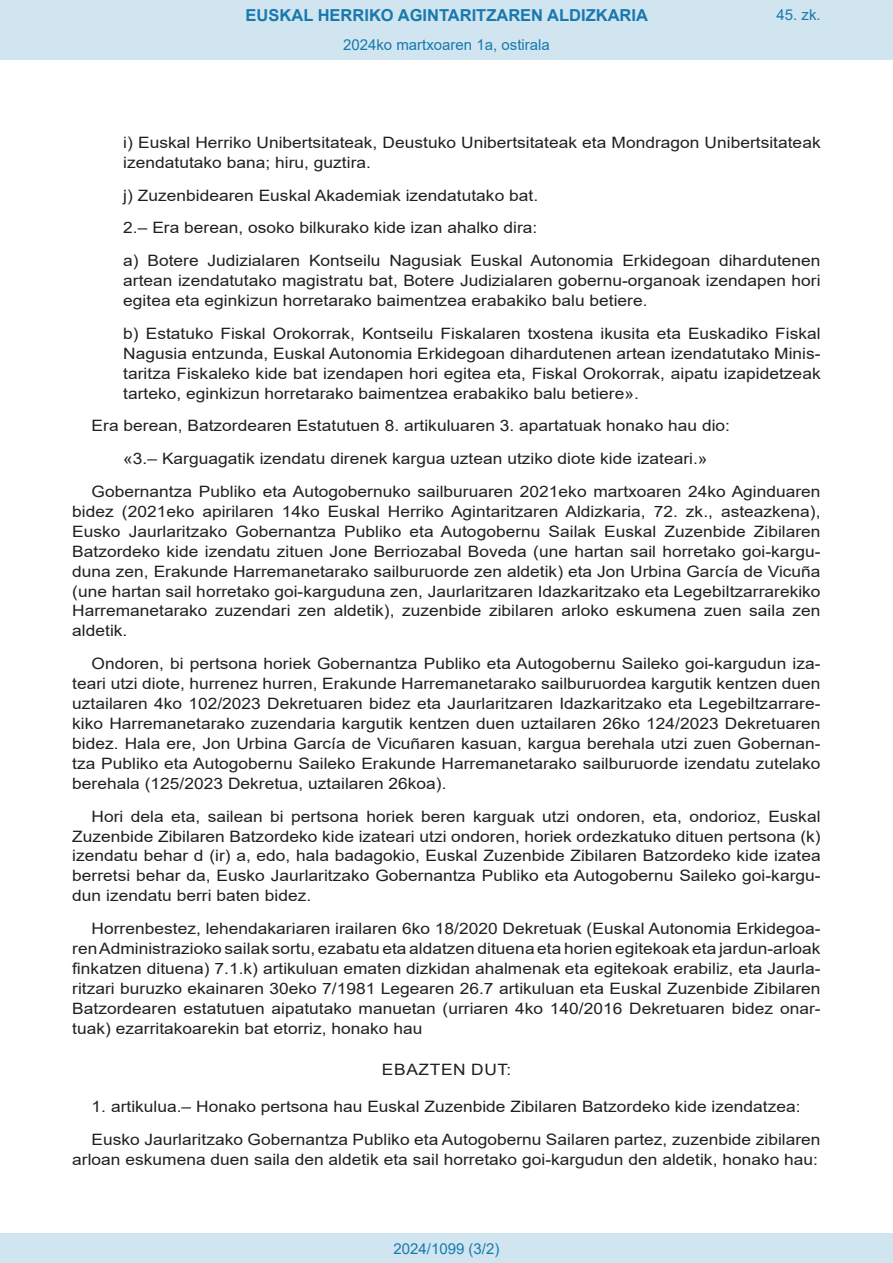
<style>
.page{position:relative;width:893px;height:1263px;background:#fff}
.page>*{position:absolute;margin:0;border:0;box-sizing:border-box;transform-origin:0 0}
.t1{font:700 16.5px "Arial";color:#1879ad}
.BOPVDetalle{font:15.6px/20px "Arial";color:#231f20;text-align:justify;scale:1.11 1}
.BOPVDetalle2{font:15.6px/20px "Arial";color:#231f20;text-align:justify;scale:1.11 1}
.BOPVClave{font:15.6px "Arial";letter-spacing:.035em;color:#231f20;scale:1.11 1}
.Paginacion_Centro{font:15px "Arial";color:#1879ad}
</style>
<div class="page">
<div style="left:0;top:0;width:893px;height:60px;background:#d0e5f0"></div>
<div style="left:0;top:1233px;width:893px;height:30px;background:#d0e5f0"></div>
<p class="t1" style="left:246px;top:3px;width:404px">EUSKAL HERRIKO AGINTARITZAREN ALDIZKARIA</p>
<p class="Paginacion_Centro" style="left:343px;top:35px;width:208px">2024ko martxoaren 1a, ostirala</p>
<p class="Paginacion_Centro" style="left:776px;top:5px;width:46px">45. zk.</p>
<p class="BOPVDetalle2" style="left:123px;top:133px;width:630px">i) Euskal Herriko Unibertsitateak, Deustuko Unibertsitateak eta Mondragon Unibertsitateak izendatutako bana; hiru, guztira.</p>
<p class="BOPVDetalle2" style="left:123px;top:185px;width:375px">j) Zuzenbidearen Euskal Akademiak izendatutako bat.</p>
<p class="BOPVDetalle2" style="left:123px;top:218px;width:374px">2.– Era berean, osoko bilkurako kide izan ahalko dira:</p>
<p class="BOPVDetalle2" style="left:123px;top:251px;width:630px">a) Botere Judizialaren Kontseilu Nagusiak Euskal Autonomia Erkidegoan dihardutenen artean izendatutako magistratu bat, Botere Judizialaren gobernu-organoak izendapen hori egitea eta eginkizun horretarako baimentzea erabakiko balu betiere.</p>
<p class="BOPVDetalle2" style="left:123px;top:323px;width:630px">b) Estatuko Fiskal Orokorrak, Kontseilu Fiskalaren txostena ikusita eta Euskadiko Fiskal Nagusia entzunda, Euskal Autonomia Erkidegoan dihardutenen artean izendatutako Minis&shy;taritza Fiskaleko kide bat izendapen hori egitea eta, Fiskal Orokorrak, aipatu izapidetzeak tarteko, eginkizun horretarako baimentzea erabakiko balu betiere».</p>
<p class="BOPVDetalle" style="left:92px;top:416px;width:577px">Era berean, Batzordearen Estatutuen 8. artikuluaren 3. apartatuak honako hau dio:</p>
<p class="BOPVDetalle2" style="left:123px;top:448px;width:528px">«3.– Karguagatik izendatu direnek kargua uztean utziko diote kide izateari.»</p>
<p class="BOPVDetalle" style="left:72px;top:481px;width:676px;text-indent:19px">Gobernantza Publiko eta Autogobernuko sailburuaren 2021eko martxoaren 24ko Aginduaren bidez (2021eko apirilaren 14ko Euskal Herriko Agintaritzaren Aldizkaria, 72. zk., asteazkena), Eusko Jaurlaritzako Gobernantza Publiko eta Autogobernu Sailak Euskal Zuzenbide Zibilaren Batzordeko kide izendatu zituen Jone Berriozabal Boveda (une hartan sail horretako goi-kargu&shy;duna zen, Erakunde Harremanetarako sailburuorde zen aldetik) eta Jon Urbina García de Vicuña (une hartan sail horretako goi-karguduna zen, Jaurlaritzaren Idazkaritzako eta Legebiltzarrarekiko Harremanetarako zuzendari zen aldetik), zuzenbide zibilaren arloko eskumena zuen saila zen aldetik.</p>
<p class="BOPVDetalle" style="left:72px;top:654px;width:676px;text-indent:19px">Ondoren, bi pertsona horiek Gobernantza Publiko eta Autogobernu Saileko goi-kargudun iza&shy;teari utzi diote, hurrenez hurren, Erakunde Harremanetarako sailburuordea kargutik kentzen duen uztailaren 4ko 102/2023 Dekretuaren bidez eta Jaurlaritzaren Idazkaritzako eta Legebiltzarrare&shy;kiko Harremanetarako zuzendaria kargutik kentzen duen uztailaren 26ko 124/2023 Dekretuaren bidez. Hala ere, Jon Urbina García de Vicuñaren kasuan, kargua berehala utzi zuen Gobernan&shy;tza Publiko eta Autogobernu Saileko Erakunde Harremanetarako sailburuorde izendatu zutelako berehala (125/2023 Dekretua, uztailaren 26koa).</p>
<p class="BOPVDetalle" style="left:72px;top:806px;width:676px;text-indent:19px">Hori dela eta, sailean bi pertsona horiek beren karguak utzi ondoren, eta, ondorioz, Euskal Zuzenbide Zibilaren Batzordeko kide izateari utzi ondoren, horiek ordezkatuko dituen pertsona (k) izendatu behar d (ir) a, edo, hala badagokio, Euskal Zuzenbide Zibilaren Batzordeko kide izatea berretsi behar da, Eusko Jaurlaritzako Gobernantza Publiko eta Autogobernu Saileko goi-kargu&shy;dun izendatu berri baten bidez.</p>
<p class="BOPVDetalle" style="left:72px;top:918px;width:676px;text-indent:19px">Horrenbestez, lehendakariaren irailaren 6ko 18/2020 Dekretuak (Euskal Autonomia Erkidegoa&shy;ren Administrazioko sailak sortu, ezabatu eta aldatzen dituena eta horien egitekoak eta jardun-arloak finkatzen dituena) 7.1.k) artikuluan ematen dizkidan ahalmenak eta egitekoak erabiliz, eta Jaurla&shy;ritzari buruzko ekainaren 30eko 7/1981 Legearen 26.7 artikuluan eta Euskal Zuzenbide Zibilaren Batzordearen estatutuen aipatutako manuetan (urriaren 4ko 140/2016 Dekretuaren bidez onar&shy;tuak) ezarritakoarekin bat etorriz, honako hau</p>
<p class="BOPVClave" style="left:382px;top:1059px;width:118px">EBAZTEN DUT:</p>
<p class="BOPVDetalle" style="left:92px;top:1096px;width:640px">1. artikulua.– Honako pertsona hau Euskal Zuzenbide Zibilaren Batzordeko kide izendatzea:</p>
<p class="BOPVDetalle" style="left:72px;top:1129px;width:676px;text-align:right">Eusko Jaurlaritzako Gobernantza Publiko eta Autogobernu Sailaren partez, zuzenbide zibilaren arloan eskumena duen saila den aldetik eta sail horretako goi-kargudun den aldetik, honako hau:</p>
<p class="Paginacion_Centro" style="left:393px;top:1238px;width:107px">2024/1099 (3/2)</p>
</div>
